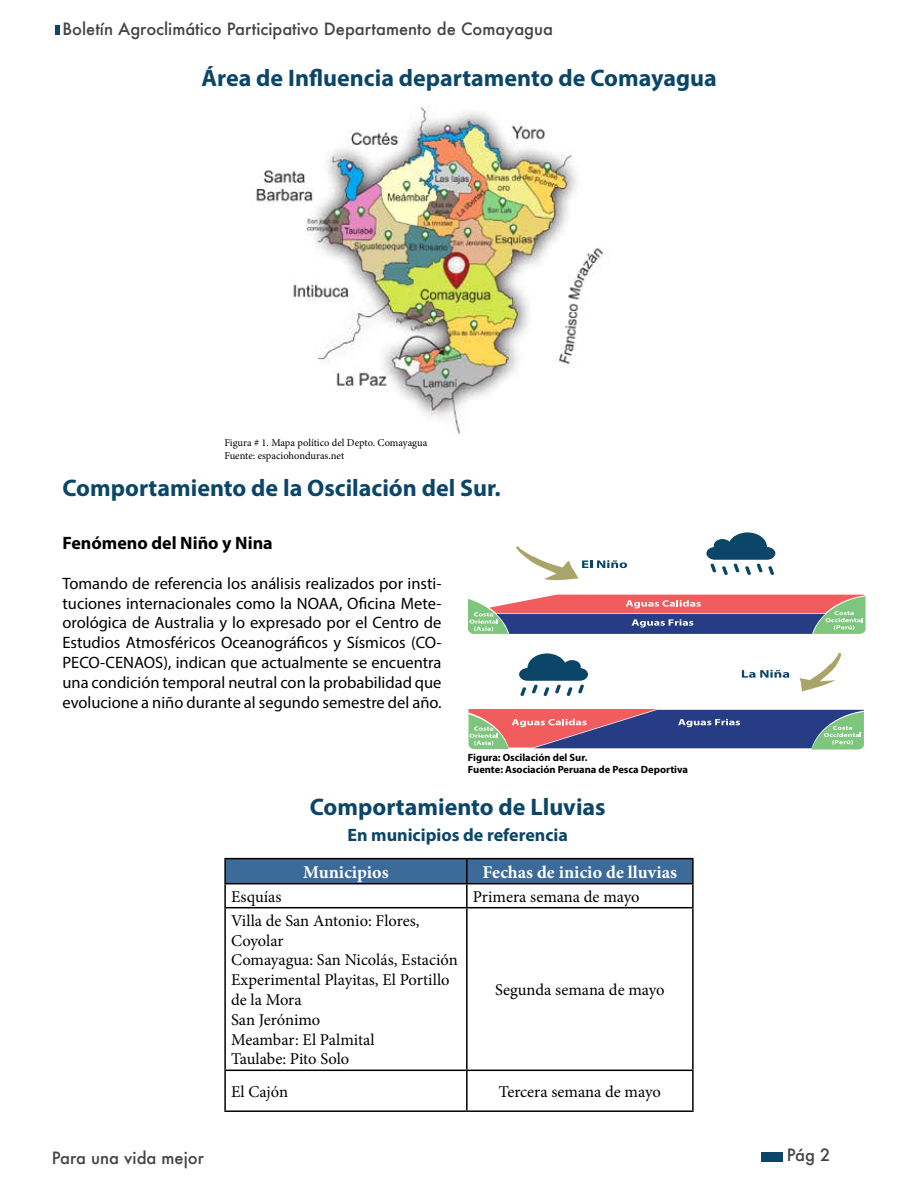
<style>
.page{position:relative;width:918px;height:1188px;background:#fff}
.page>*{position:absolute;margin:0;border:0;box-sizing:border-box;transform-origin:0 0}
.t1{font:700 24px "Myriad Pro";color:#0b4668}
.t2{font:700 18px "Minion Pro";color:#fff}
.t3{font:700 18px "Myriad Pro";color:#0b4668}
.t4{font:700 18px "Myriad Pro";color:#000}
.t5{font:16.5px/19.8px "Myriad Pro";color:#000;text-align:justify}
.t6{font:16.5px/19.8px "Minion Pro";color:#000}
.t7{font:500 16.5px "Futura";color:#434343}
.t8{font:10.5px/12.6px "Minion Pro";color:#000}
.t9{font:700 10.5px/12.6px "Myriad Pro";color:#000}
</style>
<div class="page">
<div style="left:761px;top:1152px;width:22px;height:10px;background:#0b4668"></div>
<hr style="left:55px;top:25px;width:4px;height:10px;background:#0b4668">
<img style="left:256px;top:106px;width:353px;height:329px">
<svg style="left:519px;top:653px;width:69px;height:43px"></svg>
<svg style="left:742px;top:670px;width:47px;height:8px"></svg>
<svg style="left:706px;top:532px;width:69px;height:43px"></svg>
<svg style="left:516px;top:546px;width:111px;height:34px"></svg>
<svg style="left:800px;top:653px;width:41px;height:39px"></svg>
<svg style="left:468px;top:595px;width:398px;height:39px"></svg>
<svg style="left:469px;top:709px;width:395px;height:41px"></svg>
<div style="left:226px;top:859px;width:466px;height:24px;background:#3d6b99"></div>
<svg style="left:226px;top:884px;width:466px;height:188px"></svg>
<hr style="left:224px;top:884px;width:2px;height:23px;background:#000">
<hr style="left:466px;top:884px;width:2px;height:23px;background:#000">
<hr style="left:692px;top:884px;width:2px;height:23px;background:#000">
<hr style="left:224px;top:907px;width:243px;height:1px;background:#000">
<hr style="left:224px;top:908px;width:2px;height:162px;background:#000">
<hr style="left:467px;top:907px;width:227px;height:1px;background:#000">
<hr style="left:466px;top:908px;width:2px;height:162px;background:#000">
<hr style="left:692px;top:908px;width:2px;height:162px;background:#000">
<hr style="left:224px;top:1070px;width:243px;height:1px;background:#000">
<hr style="left:224px;top:1071px;width:2px;height:39px;background:#000">
<hr style="left:467px;top:1070px;width:227px;height:1px;background:#000">
<hr style="left:466px;top:1071px;width:2px;height:39px;background:#000">
<hr style="left:692px;top:1071px;width:2px;height:39px;background:#000">
<hr style="left:224px;top:1110px;width:243px;height:2px;background:#000">
<hr style="left:467px;top:1110px;width:227px;height:2px;background:#000">
<hr style="left:224px;top:858px;width:243px;height:1px;background:#000">
<hr style="left:224px;top:859px;width:2px;height:24px;background:#000">
<hr style="left:224px;top:883px;width:243px;height:1px;background:#000">
<hr style="left:467px;top:858px;width:227px;height:1px;background:#000">
<hr style="left:466px;top:859px;width:2px;height:24px;background:#000">
<hr style="left:467px;top:883px;width:227px;height:1px;background:#000">
<hr style="left:692px;top:859px;width:2px;height:24px;background:#000">
<p class="t7" style="left:62px;top:18px;width:492px">Boletín Agroclimático Participativo Departamento de Comayagua</p>
<h1 class="t1" style="left:202px;top:62px;width:517px">Área de Influencia departamento de Comayagua</h1>
<p class="t8" style="left:224px;top:436px;width:205px">Figura # 1. Mapa político del Depto. Comayagua<br>Fuente: espaciohonduras.net</p>
<h1 class="t1" style="left:62px;top:473px;width:440px">Comportamiento de la Oscilación del Sur.</h1>
<p class="t4" style="left:62px;top:531px;width:212px">Fenómeno del Niño y Nina</p>
<p class="t5" style="left:62px;top:573px;width:381px">Tomando de referencia los análisis realizados por insti&shy;tuciones internacionales como la NOAA, Oficina Mete&shy;orológica de Australia y lo expresado por el Centro de Estudios Atmosféricos Oceanográficos y Sísmicos (CO-PECO-CENAOS), indican que actualmente se encuentra una condición temporal neutral con la probabilidad que evolucione a niño durante al segundo semestre del año.</p>
<p class="t9" style="left:468px;top:750px;width:222px">Figura: Oscilación del Sur.<br>Fuente: Asociación Peruana de Pesca Deportiva</p>
<h1 class="t1" style="left:310px;top:791px;width:297px">Comportamiento de Lluvias</h1>
<p class="t3" style="left:347px;top:823px;width:222px">En municipios de referencia</p>
<p class="t2" style="left:303px;top:859px;width:87px">Municipios</p>
<p class="t2" style="left:483px;top:859px;width:196px">Fechas de inicio de lluvias</p>
<p class="t6" style="left:231px;top:887px;width:52px">Esquías</p>
<p class="t6" style="left:473px;top:887px;width:168px">Primera semana de mayo</p>
<p class="t6" style="left:231px;top:911px;width:228px">Villa de San Antonio: Flores,<br>Coyolar<br>Comayagua: San Nicolás, Estación<br>Experimental Playitas, El Portillo de la Mora<br>San Jerónimo<br>Meambar: El Palmital<br>Taulabe: Pito Solo</p>
<p class="t6" style="left:495px;top:980px;width:171px">Segunda semana de mayo</p>
<p class="t6" style="left:231px;top:1082px;width:58px">El Cajón</p>
<p class="t6" style="left:499px;top:1082px;width:164px">Tercera semana de mayo</p>
<p class="t7" style="left:52px;top:1146px;width:154px">Para una vida mejor</p>
<p class="t7" style="left:787px;top:1144px;width:45px">Pág 2</p>
</div>
